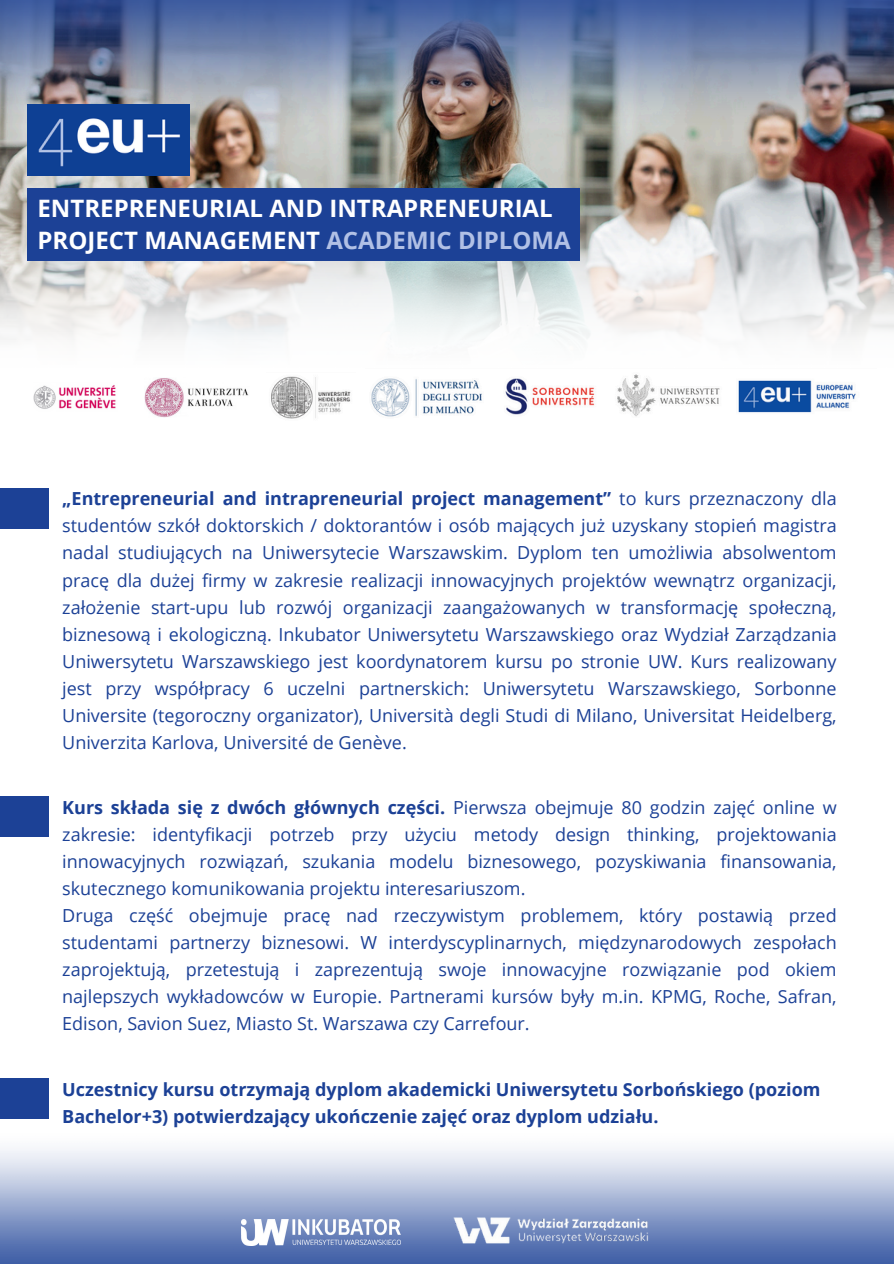
<style>
.page{position:relative;width:894px;height:1264px;background:#fff}
.page>*{position:absolute;margin:0;border:0;box-sizing:border-box;transform-origin:0 0}
.t1{font:700 24px/32.7px "Open Sans";color:#fff}
.t2{font:18px/27px "Open Sans";color:#1c4196;text-align:justify}
.t3{font:700 18px/27px "Open Sans";color:#1c4196}
.s1{color:#b1c0e5}
.s2{font-weight:700}
</style>
<div class="page">
<img style="left:0;top:142px;width:893px;height:21px">
<img style="left:0;top:163px;width:893px;height:177px">
<img style="left:371px;top:374px;width:485px;height:43px">
<img style="left:33px;top:385px;width:83px;height:24px">
<img style="left:145px;top:378px;width:104px;height:40px">
<img style="left:271px;top:376px;width:80px;height:43px">
<img style="left:0;top:0;width:893px;height:142px">
<img style="left:28px;top:104px;width:162px;height:71px">
<div style="left:28px;top:188px;width:551px;height:72px;background:#1c4196"></div>
<div style="left:0;top:1115px;width:893px;height:148px;background:linear-gradient(to bottom,#fff,#4564a9)"></div>
<img style="left:242px;top:1219px;width:158px;height:26px">
<img style="left:453px;top:1214px;width:199px;height:31px">
<div style="left:0;top:796px;width:49px;height:41px;background:#1c4196"></div>
<div style="left:0;top:1078px;width:49px;height:40px;background:#1c4196"></div>
<div style="left:0;top:488px;width:49px;height:40px;background:#1c4196"></div>
<p class="t1" style="left:38px;top:191px;width:534px">ENTREPRENEURIAL AND INTRAPRENEURIAL<br>PROJECT MANAGEMENT <span class="s1">ACADEMIC DIPLOMA</span></p>
<p class="t2" style="left:62px;top:485px;width:775px"><span class="s2">„Entrepreneurial and intrapreneurial project management”</span> to kurs przeznaczony dla studentów szkół doktorskich / doktorantów i osób mających już uzyskany stopień magistra nadal studiujących na Uniwersytecie Warszawskim. Dyplom ten umożliwia absolwentom pracę dla dużej firmy w zakresie realizacji innowacyjnych projektów wewnątrz organizacji, założenie start-upu lub rozwój organizacji zaangażowanych w transformację społeczną, biznesową i ekologiczną. Inkubator Uniwersytetu Warszawskiego oraz Wydział Zarządzania Uniwersytetu Warszawskiego jest koordynatorem kursu po stronie UW. Kurs realizowany jest przy współpracy 6 uczelni partnerskich: Uniwersytetu Warszawskiego, Sorbonne Universite (tegoroczny organizator), Università degli Studi di Milano, Universitat Heidelberg, Univerzita Karlova, Université de Genève.</p>
<p class="t2" style="left:62px;top:793px;width:775px"><span class="s2">Kurs składa się z dwóch głównych części.</span> Pierwsza obejmuje 80 godzin zajęć online w zakresie: identyfikacji potrzeb przy użyciu metody design thinking, projektowania innowacyjnych rozwiązań, szukania modelu biznesowego, pozyskiwania finansowania, skutecznego komunikowania projektu interesariuszom.</p>
<p class="t2" style="left:62px;top:901px;width:775px">Druga część obejmuje pracę nad rzeczywistym problemem, który postawią przed studentami partnerzy biznesowi. W interdyscyplinarnych, międzynarodowych zespołach zaprojektują, przetestują i zaprezentują swoje innowacyjne rozwiązanie pod okiem najlepszych wykładowców w Europie. Partnerami kursów były m.in. KPMG, Roche, Safran, Edison, Savion Suez, Miasto St. Warszawa czy Carrefour.</p>
<p class="t3" style="left:62px;top:1075px;width:759px">Uczestnicy kursu otrzymają dyplom akademicki Uniwersytetu Sorbońskiego (poziom<br>Bachelor+3) potwierdzający ukończenie zajęć oraz dyplom udziału.</p>
</div>
